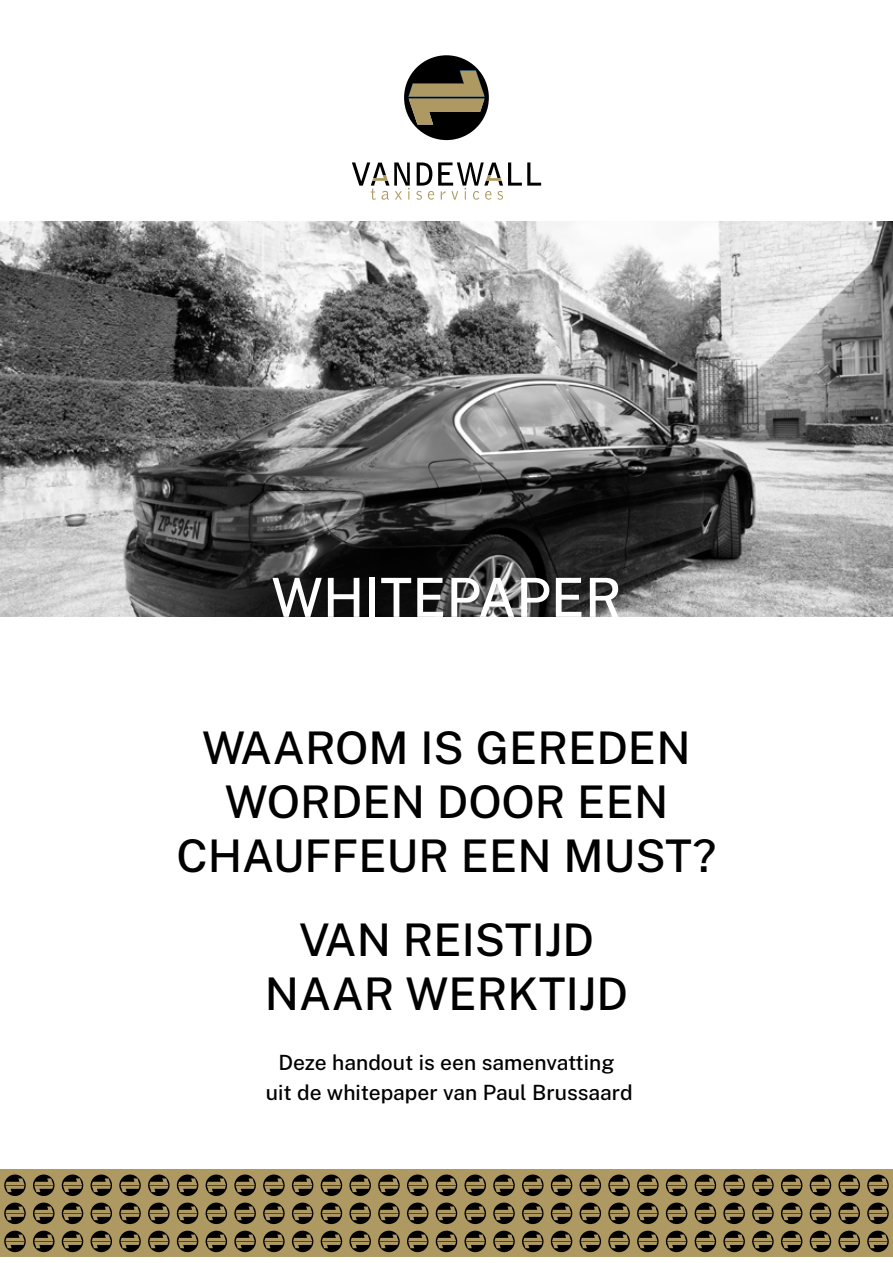
<style>
.page{position:relative;width:893px;height:1263px;background:#fff}
.page>*{position:absolute;margin:0;border:0;box-sizing:border-box;transform-origin:0 0}
.t1{font:500 54px "Public Sans";color:#fff}
.t2{font:500 45px/54px "Public Sans";color:#000;text-align:center}
.t3{font:500 21px/30px "Public Sans";color:#000;text-align:center}
</style>
<div class="page">
<svg style="left:352px;top:162px;width:58px;height:38px"></svg>
<svg style="left:416px;top:162px;width:125px;height:38px"></svg>
<svg style="left:404px;top:55px;width:85px;height:85px"></svg>
<img style="left:0;top:221px;width:893px;height:396px">
<div style="left:0;top:1169px;width:893px;height:87px;background:#ae9962"></div>
<svg style="left:4px;top:1174px;width:22px;height:22px"></svg>
<svg style="left:33px;top:1174px;width:21px;height:22px"></svg>
<svg style="left:62px;top:1174px;width:21px;height:22px"></svg>
<svg style="left:91px;top:1174px;width:21px;height:22px"></svg>
<svg style="left:119px;top:1174px;width:22px;height:22px"></svg>
<svg style="left:148px;top:1174px;width:22px;height:22px"></svg>
<svg style="left:177px;top:1174px;width:21px;height:22px"></svg>
<svg style="left:206px;top:1174px;width:21px;height:22px"></svg>
<svg style="left:234px;top:1174px;width:22px;height:22px"></svg>
<svg style="left:263px;top:1174px;width:22px;height:22px"></svg>
<svg style="left:292px;top:1174px;width:21px;height:22px"></svg>
<svg style="left:321px;top:1174px;width:21px;height:22px"></svg>
<svg style="left:349px;top:1174px;width:22px;height:22px"></svg>
<svg style="left:378px;top:1174px;width:22px;height:22px"></svg>
<svg style="left:407px;top:1174px;width:21px;height:22px"></svg>
<svg style="left:436px;top:1174px;width:21px;height:22px"></svg>
<svg style="left:464px;top:1174px;width:22px;height:22px"></svg>
<svg style="left:493px;top:1174px;width:22px;height:22px"></svg>
<svg style="left:522px;top:1174px;width:21px;height:22px"></svg>
<svg style="left:551px;top:1174px;width:21px;height:22px"></svg>
<svg style="left:580px;top:1174px;width:21px;height:22px"></svg>
<svg style="left:608px;top:1174px;width:22px;height:22px"></svg>
<svg style="left:637px;top:1174px;width:22px;height:22px"></svg>
<svg style="left:666px;top:1174px;width:21px;height:22px"></svg>
<svg style="left:695px;top:1174px;width:21px;height:22px"></svg>
<svg style="left:723px;top:1174px;width:22px;height:22px"></svg>
<svg style="left:752px;top:1174px;width:22px;height:22px"></svg>
<svg style="left:781px;top:1174px;width:21px;height:22px"></svg>
<svg style="left:810px;top:1174px;width:21px;height:22px"></svg>
<svg style="left:838px;top:1174px;width:22px;height:22px"></svg>
<svg style="left:867px;top:1174px;width:22px;height:22px"></svg>
<svg style="left:4px;top:1202px;width:22px;height:22px"></svg>
<svg style="left:33px;top:1202px;width:21px;height:22px"></svg>
<svg style="left:62px;top:1202px;width:21px;height:22px"></svg>
<svg style="left:91px;top:1202px;width:21px;height:22px"></svg>
<svg style="left:119px;top:1202px;width:22px;height:22px"></svg>
<svg style="left:148px;top:1202px;width:22px;height:22px"></svg>
<svg style="left:177px;top:1202px;width:21px;height:22px"></svg>
<svg style="left:206px;top:1202px;width:21px;height:22px"></svg>
<svg style="left:234px;top:1202px;width:22px;height:22px"></svg>
<svg style="left:263px;top:1202px;width:22px;height:22px"></svg>
<svg style="left:292px;top:1202px;width:21px;height:22px"></svg>
<svg style="left:321px;top:1202px;width:21px;height:22px"></svg>
<svg style="left:349px;top:1202px;width:22px;height:22px"></svg>
<svg style="left:378px;top:1202px;width:22px;height:22px"></svg>
<svg style="left:407px;top:1202px;width:21px;height:22px"></svg>
<svg style="left:436px;top:1202px;width:21px;height:22px"></svg>
<svg style="left:464px;top:1202px;width:22px;height:22px"></svg>
<svg style="left:493px;top:1202px;width:22px;height:22px"></svg>
<svg style="left:522px;top:1202px;width:21px;height:22px"></svg>
<svg style="left:551px;top:1202px;width:21px;height:22px"></svg>
<svg style="left:580px;top:1202px;width:21px;height:22px"></svg>
<svg style="left:608px;top:1202px;width:22px;height:22px"></svg>
<svg style="left:637px;top:1202px;width:22px;height:22px"></svg>
<svg style="left:666px;top:1202px;width:21px;height:22px"></svg>
<svg style="left:695px;top:1202px;width:21px;height:22px"></svg>
<svg style="left:723px;top:1202px;width:22px;height:22px"></svg>
<svg style="left:752px;top:1202px;width:22px;height:22px"></svg>
<svg style="left:781px;top:1202px;width:21px;height:22px"></svg>
<svg style="left:810px;top:1202px;width:21px;height:22px"></svg>
<svg style="left:838px;top:1202px;width:22px;height:22px"></svg>
<svg style="left:867px;top:1202px;width:22px;height:22px"></svg>
<svg style="left:4px;top:1231px;width:22px;height:21px"></svg>
<svg style="left:33px;top:1231px;width:21px;height:21px"></svg>
<svg style="left:62px;top:1231px;width:21px;height:21px"></svg>
<svg style="left:91px;top:1231px;width:21px;height:21px"></svg>
<svg style="left:119px;top:1231px;width:22px;height:21px"></svg>
<svg style="left:148px;top:1231px;width:22px;height:21px"></svg>
<svg style="left:177px;top:1231px;width:21px;height:21px"></svg>
<svg style="left:206px;top:1231px;width:21px;height:21px"></svg>
<svg style="left:234px;top:1231px;width:22px;height:21px"></svg>
<svg style="left:263px;top:1231px;width:22px;height:21px"></svg>
<svg style="left:292px;top:1231px;width:21px;height:21px"></svg>
<svg style="left:321px;top:1231px;width:21px;height:21px"></svg>
<svg style="left:349px;top:1231px;width:22px;height:21px"></svg>
<svg style="left:378px;top:1231px;width:22px;height:21px"></svg>
<svg style="left:407px;top:1231px;width:21px;height:21px"></svg>
<svg style="left:436px;top:1231px;width:21px;height:21px"></svg>
<svg style="left:464px;top:1231px;width:22px;height:21px"></svg>
<svg style="left:493px;top:1231px;width:22px;height:21px"></svg>
<svg style="left:522px;top:1231px;width:21px;height:21px"></svg>
<svg style="left:551px;top:1231px;width:21px;height:21px"></svg>
<svg style="left:580px;top:1231px;width:21px;height:21px"></svg>
<svg style="left:608px;top:1231px;width:22px;height:21px"></svg>
<svg style="left:637px;top:1231px;width:22px;height:21px"></svg>
<svg style="left:666px;top:1231px;width:21px;height:21px"></svg>
<svg style="left:695px;top:1231px;width:21px;height:21px"></svg>
<svg style="left:723px;top:1231px;width:22px;height:21px"></svg>
<svg style="left:752px;top:1231px;width:22px;height:21px"></svg>
<svg style="left:781px;top:1231px;width:21px;height:21px"></svg>
<svg style="left:810px;top:1231px;width:21px;height:21px"></svg>
<svg style="left:838px;top:1231px;width:22px;height:21px"></svg>
<svg style="left:867px;top:1231px;width:22px;height:21px"></svg>
<p class="t1" style="left:271px;top:559px;width:352px">WHITEPAPER</p>
<p class="t2" style="left:176px;top:718px;width:542px">WAAROM IS GEREDEN<br>WORDEN DOOR EEN<br>CHAUFFEUR EEN MUST?</p>
<p class="t2" style="left:265px;top:910px;width:365px">VAN REISTIJD<br>NAAR WERKTIJD</p>
<p class="t3" style="left:266px;top:1046px;width:368px">Deze handout is een samenvatting uit de whitepaper van Paul Brussaard</p>
</div>
